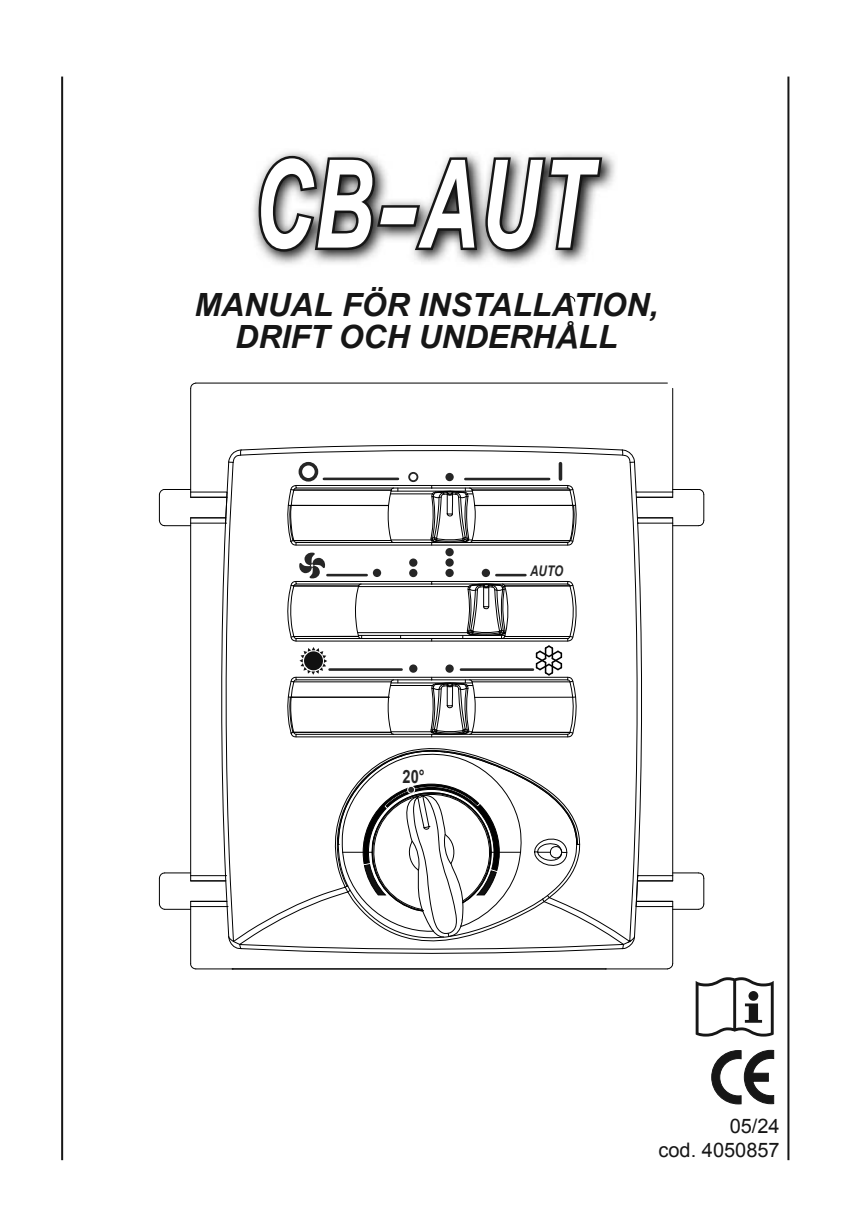
<style>
.page{position:relative;width:851px;height:1220px;background:#fff}
.page>*{position:absolute;margin:0;border:0;box-sizing:border-box;transform-origin:0 0}
.t1{font:italic 700 122.4px "Arial";color:#fff;scale:.67 1}
.t2{font:italic 700 32px/32px "Arial";color:#161616;text-align:center}
.t3{font:20px/24px "Arial";color:#161616;text-align:right}
.t4{font:700 18.2px "Arial";color:#262626;scale:.8 1}
.t5{font:italic 700 14.6px "Arial";color:#262626;scale:.8 1}
</style>
<div class="page">
<hr style="left:637px;top:522px;width:35px;height:1px;background:#000">
<hr style="left:672px;top:523px;width:1px;height:352px;background:#000">
<hr style="left:637px;top:875px;width:35px;height:1px;background:#000">
<hr style="left:190px;top:388px;width:1px;height:104px;background:#000">
<svg style="left:190px;top:382px;width:7px;height:7px"></svg>
<hr style="left:196px;top:382px;width:471px;height:1px;background:#000">
<svg style="left:569px;top:295px;width:6px;height:7px"></svg>
<hr style="left:672px;top:388px;width:1px;height:104px;background:#000">
<hr style="left:636px;top:491px;width:36px;height:1px;background:#000">
<hr style="left:636px;top:905px;width:36px;height:1px;background:#000">
<hr style="left:672px;top:906px;width:1px;height:57px;background:#000">
<svg style="left:667px;top:962px;width:6px;height:7px"></svg>
<hr style="left:196px;top:968px;width:471px;height:1px;background:#000">
<hr style="left:636px;top:496px;width:36px;height:1px;background:#000">
<hr style="left:637px;top:517px;width:35px;height:1px;background:#000">
<hr style="left:636px;top:900px;width:36px;height:1px;background:#000">
<hr style="left:637px;top:880px;width:35px;height:1px;background:#000">
<hr style="left:636px;top:497px;width:36px;height:1px;background:#000">
<svg style="left:672px;top:488px;width:32px;height:38px"></svg>
<svg style="left:672px;top:871px;width:32px;height:39px"></svg>
<svg style="left:158px;top:443px;width:484px;height:526px"></svg>
<hr style="left:327px;top:573px;width:39px;height:3px;background:#262626">
<hr style="left:496px;top:573px;width:29px;height:3px;background:#262626">
<img style="left:253px;top:152px;width:362px;height:113px">
<svg style="left:256px;top:153px;width:349px;height:101px"></svg>
<hr style="left:787px;top:77px;width:2px;height:1082px;background:#161616">
<hr style="left:61px;top:77px;width:2px;height:1082px;background:#161616">
<svg style="left:711px;top:1049px;width:63px;height:55px"></svg>
<svg style="left:695px;top:977px;width:78px;height:59px"></svg>
<h1 class="t1" style="left:253px;top:125px;width:506px">CB-AUT</h1>
<p class="t2" style="left:194px;top:289px;width:465px">MANUAL FÖR INSTALLATION,<br>DRIFT OCH UNDERHÅLL</p>
<p class="t4" style="left:402px;top:764px;width:29px">20°</p>
<p class="t5" style="left:530px;top:561px;width:43px">AUTO</p>
<p class="t3" style="left:658px;top:1113px;width:123px">05/24<br>cod. 4050857</p>
</div>
